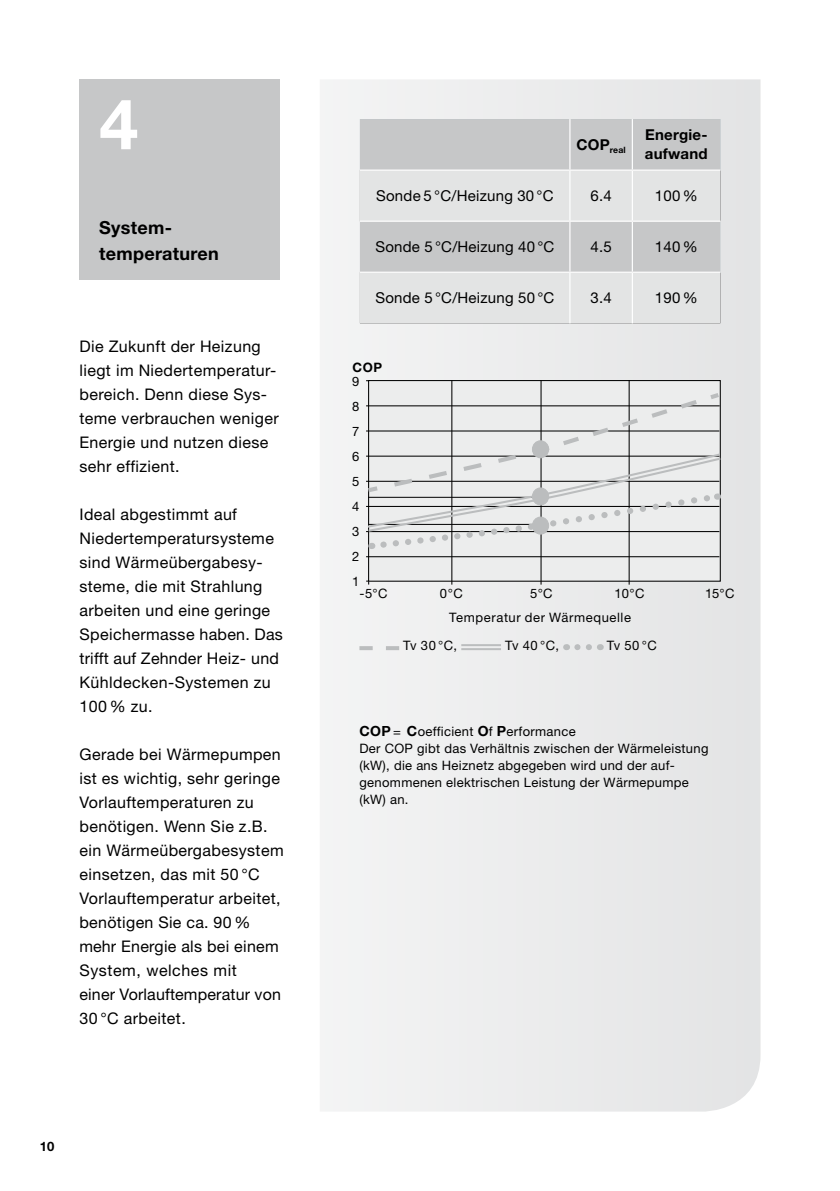
<style>
.page{position:relative;width:840px;height:1191px;background:#fff}
.page>*{position:absolute;margin:0;border:0;box-sizing:border-box;transform-origin:0 0}
.t1{font:700 70px "Helvetica Neue LT Pro";color:#fff}
.t2{font:700 18px/26px "Helvetica Neue LT Pro";letter-spacing:.015em;color:#000}
.t3{font:16px/24px "Helvetica Neue LT Pro";letter-spacing:.025em;color:#000}
.t4{font:15px "Helvetica Neue LT Pro";letter-spacing:.015em;color:#000}
.t5{font:700 15px/19px "Helvetica Neue LT Pro";letter-spacing:.015em;color:#000}
.t6{font:13px/25px "Helvetica Neue LT Pro";letter-spacing:.025em;color:#000;text-align:justify}
.t7{font:13px "Helvetica Neue LT Pro";letter-spacing:.045em;color:#000}
.t8{font:700 13px "Helvetica Neue LT Pro";color:#000}
.t9{font:700 8.6px "Helvetica Neue LT Pro";color:#000}
.s1{font-weight:700;font-size:14px}
</style>
<div class="page">
<div style="left:79px;top:79px;width:201px;height:201px;background:#c6c7c8"></div>
<div style="left:320px;top:79px;width:440px;height:1032px;background:#ebecec"></div>
<div style="left:368px;top:380px;width:351px;height:201px;background:#eceded"></div>
<div style="left:368px;top:380px;width:352px;height:201px;border:1px solid #000"></div>
<hr style="left:366px;top:556px;width:353px;height:1px;background:#000">
<svg style="left:366px;top:580px;width:3px;height:4px"></svg>
<hr style="left:451px;top:380px;width:1px;height:204px;background:#000">
<hr style="left:540px;top:380px;width:1px;height:204px;background:#000">
<hr style="left:628px;top:380px;width:1px;height:204px;background:#000">
<svg style="left:364px;top:391px;width:358px;height:160px"></svg>
<div style="left:532px;top:517px;width:16px;height:17px;background:#bbbdbe;border-radius:50%"></div>
<div style="left:532px;top:517px;width:16px;height:17px;border:1px solid #bbbdbe;border-radius:50%"></div>
<svg style="left:359px;top:646px;width:40px;height:4px"></svg>
<hr style="left:461px;top:644px;width:39px;height:2px;background:#bbbdbe">
<hr style="left:461px;top:648px;width:39px;height:2px;background:#bbbdbe">
<svg style="left:577px;top:644px;width:23px;height:6px"></svg>
<div style="left:360px;top:119px;width:360px;height:50px;background:#c6c7c8"></div>
<div style="left:360px;top:171px;width:360px;height:152px;background:#e3e4e4"></div>
<div style="left:360px;top:222px;width:360px;height:50px;background:#c6c7c8"></div>
<hr style="left:569px;top:119px;width:1px;height:50px;background:#fff">
<hr style="left:631px;top:119px;width:1px;height:50px;background:#fff">
<hr style="left:360px;top:169px;width:209px;height:2px;background:#fff">
<hr style="left:569px;top:169px;width:63px;height:2px;background:#fff">
<hr style="left:569px;top:171px;width:1px;height:50px;background:#fff">
<hr style="left:632px;top:169px;width:88px;height:2px;background:#fff">
<hr style="left:631px;top:171px;width:1px;height:50px;background:#fff">
<hr style="left:360px;top:221px;width:209px;height:1px;background:#fff">
<hr style="left:569px;top:221px;width:63px;height:1px;background:#fff">
<hr style="left:569px;top:222px;width:1px;height:50px;background:#fff">
<hr style="left:632px;top:221px;width:88px;height:1px;background:#fff">
<hr style="left:631px;top:222px;width:1px;height:50px;background:#fff">
<hr style="left:360px;top:272px;width:209px;height:1px;background:#fff">
<hr style="left:569px;top:272px;width:63px;height:1px;background:#fff">
<hr style="left:569px;top:273px;width:1px;height:50px;background:#fff">
<hr style="left:632px;top:272px;width:88px;height:1px;background:#fff">
<hr style="left:631px;top:273px;width:1px;height:50px;background:#fff">
<h1 class="t1" style="left:99px;top:80px;width:40px">4</h1>
<p class="t2" style="left:99px;top:214px;width:121px">System&shy;temperaturen</p>
<p class="t3" style="left:79px;top:334px;width:200px">Die Zukunft der Heizung liegt im Niedertemperatur&shy;bereich. Denn diese Sys&shy;teme verbrauchen weniger<br>Energie und nutzen diese sehr effizient.</p>
<p class="t3" style="left:79px;top:502px;width:205px">Ideal abgestimmt auf<br>Niedertemperatursysteme sind Wärmeübergabesy&shy;steme, die mit Strahlung arbeiten und eine geringe<br>Speichermasse haben. Das trifft auf Zehnder Heiz- und<br>Kühldecken-Systemen zu<br>100 % zu.</p>
<p class="t3" style="left:79px;top:742px;width:206px">Gerade bei Wärmepumpen ist es wichtig, sehr geringe<br>Vorlauftemperaturen zu benötigen. Wenn Sie z.B. ein Wärmeübergabesystem einsetzen, das mit 50 °C<br>Vorlauftemperatur arbeitet, benötigen Sie ca. 90% mehr Energie als bei einem<br>System, welches mit<br>einer Vorlauftemperatur von<br>30 °C arbeitet.</p>
<p class="t8" style="left:40px;top:1138px;width:16px">10</p>
<p class="t9" style="left:576px;top:144px;width:51px"><sup>COP</sup>real</p>
<p class="t5" style="left:644px;top:125px;width:64px">Energie&shy;aufwand</p>
<p class="t4" style="left:376px;top:186px;width:179px">Sonde 5 °C/Heizung 30 °C</p>
<p class="t4" style="left:590px;top:186px;width:23px">6.4</p>
<p class="t4" style="left:654px;top:186px;width:44px">100%</p>
<p class="t4" style="left:375px;top:237px;width:180px">Sonde 5 °C/Heizung 40 °C</p>
<p class="t4" style="left:590px;top:237px;width:23px">4.5</p>
<p class="t4" style="left:654px;top:237px;width:44px">140%</p>
<p class="t4" style="left:375px;top:288px;width:180px">Sonde 5 °C/Heizung 50 °C</p>
<p class="t4" style="left:590px;top:288px;width:23px">3.4</p>
<p class="t4" style="left:654px;top:288px;width:44px">190%</p>
<p class="t8" style="left:352px;top:359px;width:31px">COP</p>
<p class="t6" style="left:352px;top:368px;width:9px">9<br>8<br>7<br>6<br>5<br>4<br>3<br>2<br>1</p>
<p class="t6" style="left:359px;top:581px;width:30px">-5°C</p>
<p class="t6" style="left:439px;top:581px;width:24px">0°C</p>
<p class="t6" style="left:530px;top:581px;width:24px">5°C</p>
<p class="t6" style="left:614px;top:581px;width:31px">10°C</p>
<p class="t6" style="left:704px;top:581px;width:31px">15°C</p>
<p class="t7" style="left:449px;top:609px;width:183px">Temperatur der Wärmequelle</p>
<p class="t6" style="left:403px;top:632px;width:55px">Tv 30 °C,</p>
<p class="t6" style="left:505px;top:632px;width:55px">Tv 40 °C,</p>
<p class="t6" style="left:606px;top:632px;width:51px">Tv 50 °C</p>
<p class="t6" style="left:359px;top:722px;width:350px;line-height:17px;text-align:left"><span class="s1">COP</span>= <span class="s1">C</span>oefficient <span class="s1">O</span>f <span class="s1">P</span>erformance<br>Der COP gibt das Verhältnis zwischen der Wärmeleistung (kW), die ans Heiznetz abgegeben wird und der auf&shy;genommenen elektrischen Leistung der Wärmepumpe (kW) an.</p>
</div>
